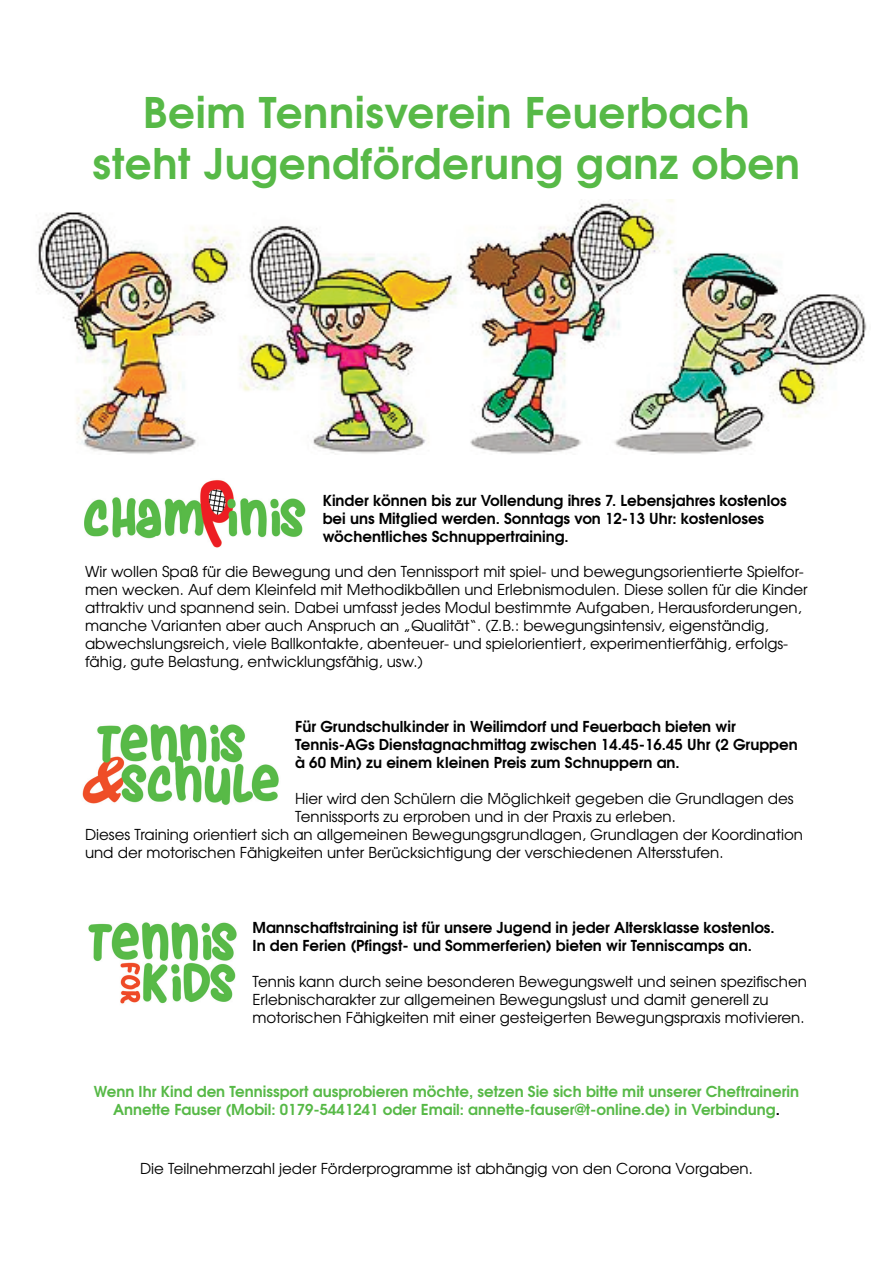
<style>
.page{position:relative;width:893px;height:1263px;background:#fff}
.page>*{position:absolute;margin:0;border:0;box-sizing:border-box;transform-origin:0 0}
.t1{font:700 42px "Te X Gyre Adventor";letter-spacing:.015em;color:#57b947}
.t2{font:15px/18px "Te X Gyre Adventor";color:#000}
.t3{font:700 15px/18px "Te X Gyre Adventor";color:#000}
.t4{font:700 15px/18px "Te X Gyre Adventor";color:#57b947;text-align:center}
.s1{color:#000}
</style>
<div class="page">
<img style="left:82px;top:724px;width:197px;height:81px">
<img style="left:85px;top:480px;width:221px;height:68px">
<img style="left:88px;top:922px;width:149px;height:82px">
<img style="left:36px;top:200px;width:831px;height:254px">
<p class="t1" style="left:143px;top:97px;width:608px">Beim Tennisverein Feuerbach</p>
<p class="t1" style="left:93px;top:148px;width:709px">steht Jugendförderung ganz oben</p>
<p class="t3" style="left:323px;top:493px;width:465px">Kinder können bis zur Vollendung ihres 7. Lebensjahres kostenlos bei uns Mitglied werden. Sonntags von 12-13 Uhr: kostenloses</p>
<p class="t3" style="left:323px;top:529px;width:248px">wöchentliches Schnuppertraining.</p>
<p class="t2" style="left:85px;top:564px;width:724px">Wir wollen Spaß für die Bewegung und den Tennissport mit spiel- und bewegungsorientierte Spielfor&shy;men wecken. Auf dem Kleinfeld mit Methodikbällen und Erlebnismodulen. Diese sollen für die Kinder attraktiv und spannend sein. Dabei umfasst jedes Modul bestimmte Aufgaben, Herausforderungen, manche Varianten aber auch Anspruch an „Qualität“. (Z.B.: bewegungsintensiv, eigenständig,</p>
<p class="t2" style="left:85px;top:636px;width:705px">abwechslungsreich, viele Ballkontakte, abenteuer- und spielorientiert, experimentierfähig, erfolgs&shy;fähig, gute Belastung, entwicklungsfähig, usw.)</p>
<p class="t3" style="left:295px;top:719px;width:442px">Für Grundschulkinder in Weilimdorf und Feuerbach bieten wir</p>
<p class="t3" style="left:295px;top:737px;width:504px">Tennis-AGs Dienstagnachmittag zwischen 14.45-16.45 Uhr (2 Gruppen à 60 Min) zu einem kleinen Preis zum Schnuppern an.</p>
<p class="t2" style="left:295px;top:791px;width:500px">Hier wird den Schülern die Möglichkeit gegeben die Grundlagen des<br>Tennissports zu erproben und in der Praxis zu erleben.</p>
<p class="t2" style="left:85px;top:827px;width:720px">Dieses Training orientiert sich an allgemeinen Bewegungsgrundlagen, Grundlagen der Koordination und der motorischen Fähigkeiten unter Berücksichtigung der verschiedenen Altersstufen.</p>
<p class="t3" style="left:252px;top:920px;width:524px">Mannschaftstraining ist für unsere Jugend in jeder Altersklasse kostenlos.</p>
<p class="t3" style="left:252px;top:938px;width:501px">In den Ferien (Pfingst- und Sommerferien) bieten wir Tenniscamps an.</p>
<p class="t2" style="left:252px;top:974px;width:556px">Tennis kann durch seine besonderen Bewegungswelt und seinen spezifischen<br>Erlebnischarakter zur allgemeinen Bewegungslust und damit generell zu</p>
<p class="t2" style="left:252px;top:1010px;width:554px">motorischen Fähigkeiten mit einer gesteigerten Bewegungspraxis motivieren.</p>
<p class="t4" style="left:94px;top:1084px;width:707px">Wenn Ihr Kind den Tennissport ausprobieren möchte, setzen Sie sich bitte mit unserer Cheftrainerin<br>Annette Fauser (Mobil: 0179-5441241 oder Email: annette-fauser@t-online.de) in Verbindung<span class="s1">.</span></p>
<p class="t2" style="left:140px;top:1160px;width:614px">Die Teilnehmerzahl jeder Förderprogramme ist abhängig von den Corona Vorgaben.</p>
</div>
